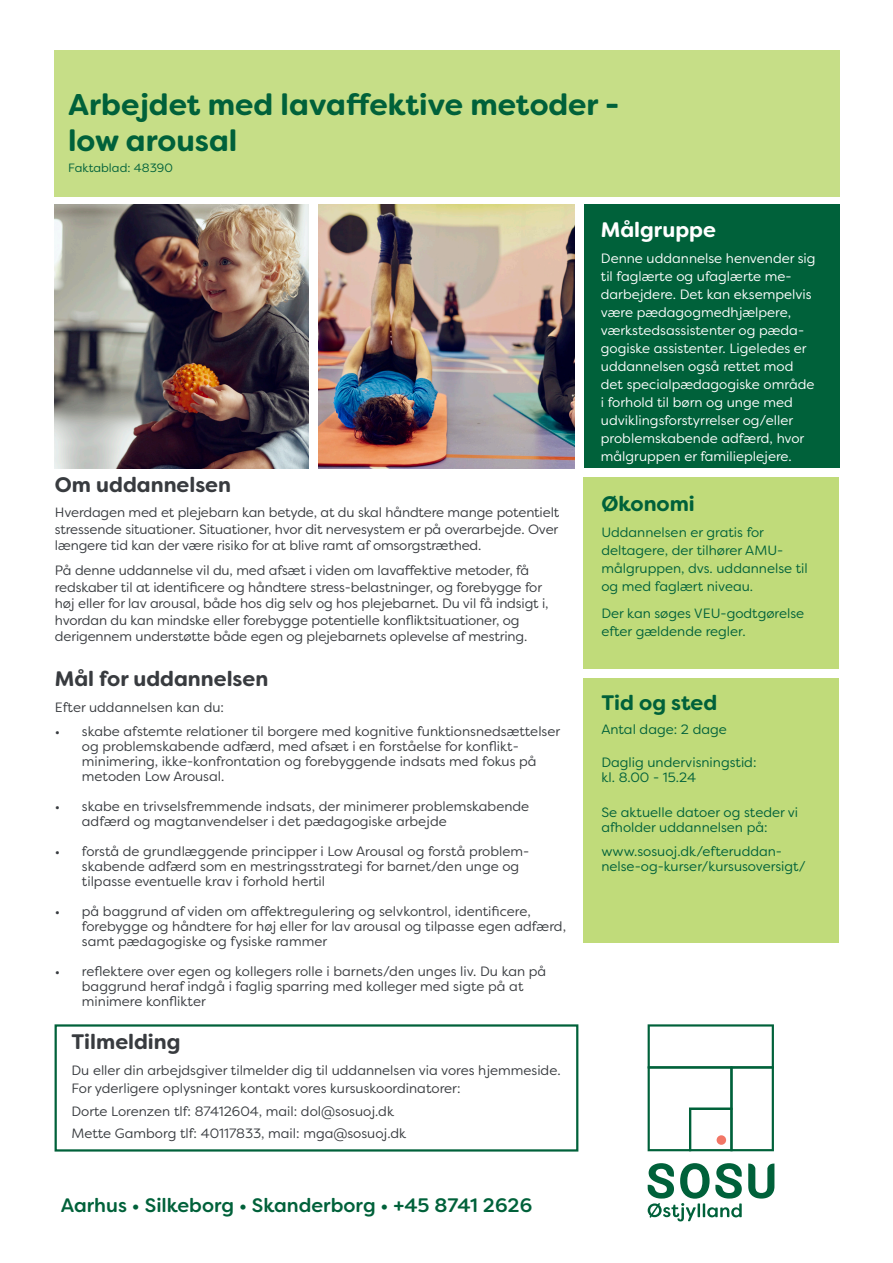
<style>
.page{position:relative;width:893px;height:1263px;background:#fff}
.page>*{position:absolute;margin:0;border:0;box-sizing:border-box;transform-origin:0 0}
.Kursustype_-_NEGATIV{font:700 30px/36px "Filson Soft";color:#00613a}
.Overskrift_v__Brødte{font:700 21px "Filson Soft";color:#383b3f}
.Overskrift_v__Brødte-2{font:700 21px "Filson Soft";color:#00613a}
.Overskrift_v__Brødte-3{font:700 21px "Filson Soft";color:#fff}
.t1{font:500 19.5px "Filson Soft";color:#00613a}
.Overskrift_v__Brødte-4{font:13.5px/15px "Filson Soft";color:#383b3f}
.Overskrift_v__Brødte-5{font:13.5px/18px "Filson Soft";color:#fff}
.Brødtekst{font:13.5px/18px "Filson Soft";color:#383b3f}
.Overskrift_v__Brødte-6{font:13.5px/15px "Filson Soft";color:#00613a}
.Brødtekst-2{font:13.5px/18px "Filson Soft";color:#00613a}
.Faktablad_nr__-_NEGA{font:12px "Filson Soft";color:#00613a}
</style>
<div class="page">
<div style="left:55px;top:1024px;width:523px;height:127px;background:#fff;border:2px solid #00613a"></div>
<div style="left:54px;top:50px;width:785px;height:147px;background:#c6de87"></div>
<div style="left:584px;top:204px;width:255px;height:264px;background:#00613a"></div>
<div style="left:583px;top:477px;width:256px;height:191px;background:#c0db7a"></div>
<div style="left:583px;top:677px;width:256px;height:265px;background:#c0db7a"></div>
<svg style="left:648px;top:1024px;width:126px;height:127px"></svg>
<div style="left:717px;top:1135px;width:9px;height:10px;background:#f27666;border-radius:50%"></div>
<svg style="left:648px;top:1163px;width:94px;height:58px"></svg>
<svg style="left:748px;top:1163px;width:26px;height:35px"></svg>
<img style="left:54px;top:204px;width:255px;height:264px">
<img style="left:319px;top:204px;width:255px;height:264px">
<p class="Kursustype_-_NEGATIV" style="left:68px;top:86px;width:553px">Arbejdet med lavaffektive metoder - low arousal</p>
<p class="Faktablad_nr__-_NEGA" style="left:68px;top:160px;width:106px">Faktablad: 48390</p>
<p class="Overskrift_v__Brødte" style="left:55px;top:472px;width:178px">Om uddannelsen</p>
<p class="Overskrift_v__Brødte-4" style="left:55px;top:504px;width:506px;line-height:16.5px;text-align:justify">Hverdagen med et plejebarn kan betyde, at du skal håndtere mange potentielt stressende situationer. Situationer, hvor dit nervesystem er på overarbejde. Over længere tid kan der være risiko for at blive ramt af omsorgstræthed.</p>
<p class="Overskrift_v__Brødte-4" style="left:55px;top:562px;width:495px;line-height:16.5px">På denne uddannelse vil du, med afsæt i viden om lavaffektive metoder, få redskaber til at identificere og håndtere stress-belastninger, og forebygge for høj eller for lav arousal, både hos dig selv og hos plejebarnet. Du vil få indsigt i, hvordan du kan mindske eller forebygge potentielle konfliktsituationer, og derigennem understøtte både egen og plejebarnets oplevelse af mestring.</p>
<p class="Overskrift_v__Brødte" style="left:55px;top:665px;width:215px">Mål for uddannelsen</p>
<p class="Overskrift_v__Brødte-4" style="left:55px;top:700px;width:171px">Efter uddannelsen kan du:</p>
<p class="Overskrift_v__Brødte-4" style="left:82px;top:723px;width:480px;text-indent:-27px">• skabe afstemte relationer til borgere med kognitive funktionsnedsættelser og problemskabende adfærd, med afsæt i en forståelse for konflikt&shy;minimering, ikke-konfrontation og forebyggende indsats med fokus på metoden Low Arousal.</p>
<p class="Overskrift_v__Brødte-4" style="left:82px;top:798px;width:449px;text-indent:-27px">• skabe en trivselsfremmende indsats, der minimerer problemskabende adfærd og magtanvendelser i det pædagogiske arbejde</p>
<p class="Overskrift_v__Brødte-4" style="left:82px;top:843px;width:449px;text-indent:-27px">• forstå de grundlæggende principper i Low Arousal og forstå problem&shy;skabende adfærd som en mestringsstrategi for barnet/den unge og tilpasse eventuelle krav i forhold hertil</p>
<p class="Overskrift_v__Brødte-4" style="left:82px;top:903px;width:486px;text-indent:-27px">• på baggrund af viden om affektregulering og selvkontrol, identificere, forebygge og håndtere for høj eller for lav arousal og tilpasse egen adfærd, samt pædagogiske og fysiske rammer</p>
<p class="Overskrift_v__Brødte-4" style="left:82px;top:963px;width:466px;text-indent:-27px">• reflektere over egen og kollegers rolle i barnets/den unges liv. Du kan på baggrund heraf indgå i faglig sparring med kolleger med sigte på at minimere konflikter</p>
<p class="Overskrift_v__Brødte" style="left:71px;top:1028px;width:111px">Tilmelding</p>
<p class="Brødtekst" style="left:71px;top:1061px;width:491px">Du eller din arbejdsgiver tilmelder dig til uddannelsen via vores hjemmeside.<br>For yderligere oplysninger kontakt vores kursuskoordinatorer:</p>
<p class="Brødtekst" style="left:71px;top:1102px;width:324px">Dorte Lorenzen tlf: 87412604, mail: dol@sosuoj.dk</p>
<p class="Brødtekst" style="left:71px;top:1124px;width:336px">Mette Gamborg tlf: 40117833, mail: mga@sosuoj.dk</p>
<p class="t1" style="left:61px;top:1192px;width:473px">Aarhus • Silkeborg • Skanderborg • +45 8741 2626</p>
<p class="Overskrift_v__Brødte-3" style="left:601px;top:216px;width:117px">Målgruppe</p>
<p class="Overskrift_v__Brødte-5" style="left:601px;top:249px;width:216px">Denne uddannelse henvender sig til faglærte og ufaglærte me&shy;darbejdere. Det kan eksempelvis være pædagogmedhjælpere, værkstedsassistenter og pæda&shy;gogiske assistenter. Ligeledes er uddannelsen også rettet mod det specialpædagogiske område i forhold til børn og unge med udviklingsforstyrrelser og/eller problemskabende adfærd, hvor målgruppen er familieplejere.</p>
<p class="Overskrift_v__Brødte-2" style="left:601px;top:490px;width:95px">Økonomi</p>
<p class="Brødtekst-2" style="left:601px;top:523px;width:208px">Uddannelsen er gratis for deltagere, der tilhører AMU&shy;målgruppen, dvs. uddannelse til og med faglært niveau.</p>
<p class="Brødtekst-2" style="left:601px;top:604px;width:204px">Der kan søges VEU-godtgørelse efter gældende regler.</p>
<p class="Overskrift_v__Brødte-2" style="left:601px;top:689px;width:117px">Tid og sted</p>
<p class="Overskrift_v__Brødte-6" style="left:601px;top:722px;width:127px">Antal dage: 2 dage</p>
<p class="Overskrift_v__Brødte-6" style="left:601px;top:755px;width:157px">Daglig undervisningstid: kl. 8.00 - 15.24</p>
<p class="Overskrift_v__Brødte-6" style="left:601px;top:805px;width:198px">Se aktuelle datoer og steder vi afholder uddannelsen på:</p>
<p class="Overskrift_v__Brødte-6" style="left:601px;top:843px;width:206px">www.sosuoj.dk/efteruddan&shy;nelse-og-kurser/kursusoversigt/</p>
</div>
